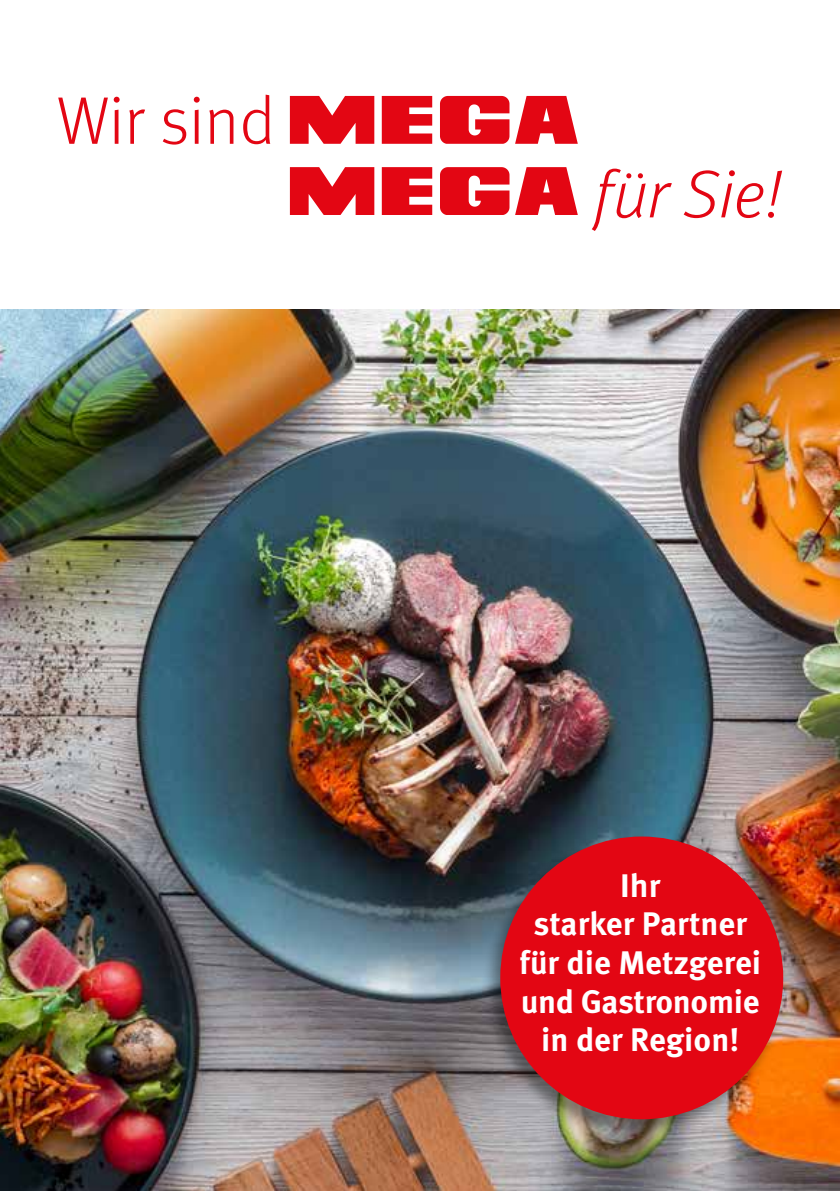
<style>
.page{position:relative;width:840px;height:1191px;background:#fff}
.page>*{position:absolute;margin:0;border:0;box-sizing:border-box;transform-origin:0 0}
.t1{font:300 67.4px "Meta Pro";color:#e30613}
.t2{font:italic 300 67.4px "Meta Pro";color:#e30613}
.t3{font:700 32.6px/38.6px "Meta Pro";letter-spacing:-.005em;color:#fff;text-align:center}
</style>
<div class="page">
<img style="left:0;top:310px;width:839px;height:881px">
<svg style="left:515px;top:96px;width:62px;height:48px"></svg>
<svg style="left:440px;top:96px;width:69px;height:48px;background:#e72c37"></svg>
<svg style="left:381px;top:96px;width:51px;height:48px;background:#e72c37"></svg>
<svg style="left:290px;top:96px;width:84px;height:48px;background:#e72a35"></svg>
<svg style="left:515px;top:167px;width:62px;height:48px"></svg>
<svg style="left:440px;top:167px;width:69px;height:48px;background:#e72b36"></svg>
<svg style="left:381px;top:167px;width:51px;height:48px;background:#e72c37"></svg>
<svg style="left:290px;top:167px;width:84px;height:48px;background:#e72935"></svg>
<div style="left:482px;top:834px;width:305px;height:306px;background:#000;opacity:.4"></div>
<div style="left:500px;top:836px;width:282px;height:283px;background:#e30613;border-radius:50%"></div>
<h1 class="t1" style="left:57px;top:72px;width:220px">Wir sind</h1>
<h1 class="t2" style="left:593px;top:145px;width:191px">für Sie!</h1>
<p class="t3" style="left:519px;top:867px;width:243px">Ihr<br>starker Partner für die Metzgerei und Gastronomie in der Region!</p>
</div>
